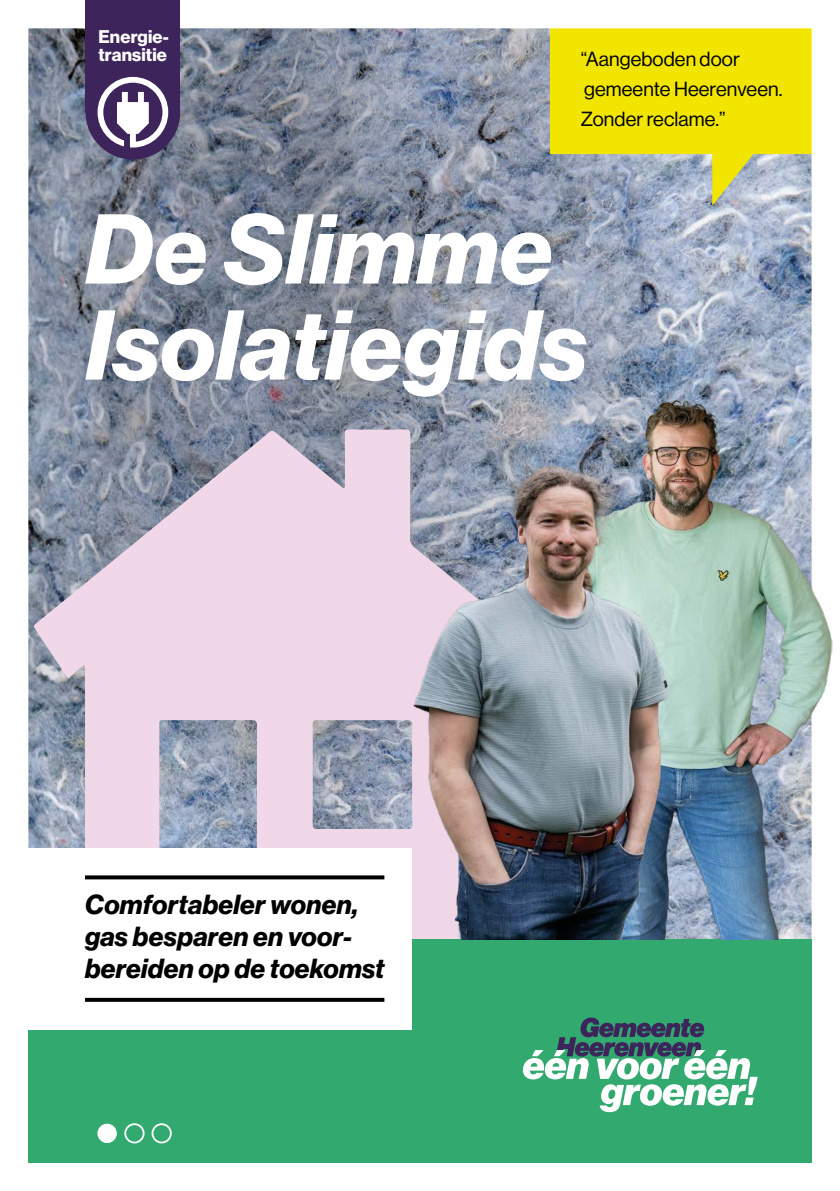
<style>
.page{position:relative;width:840px;height:1191px;background:#fff}
.page>*{position:absolute;margin:0;border:0;box-sizing:border-box;transform-origin:0 0}
.t1{font:italic 700 96.8px/96px "Neue Haas Display";letter-spacing:.01em;color:#fff}
.t2{font:italic 700 27px/32.4px "Neue Haas Display";letter-spacing:.01em;color:#000}
.t3{font:20px/30px "Neue Haas Display";letter-spacing:.005em;color:#000}
.t4{font:700 18px/18px "Neue Haas Display";letter-spacing:.01em;color:#fff}
</style>
<div class="page">
<img style="left:29px;top:29px;width:781px;height:819px">
<div style="left:550px;top:20px;width:269px;height:134px;background:#f2e600"></div>
<svg style="left:34px;top:429px;width:475px;height:510px;background:#c8bdce"></svg>
<svg style="left:711px;top:154px;width:50px;height:52px;background:#cacb79"></svg>
<div style="left:28px;top:939px;width:783px;height:223px;background:#31a96f"></div>
<div style="left:86px;top:0;width:94px;height:112px;background:#3d245a"></div>
<div style="left:86px;top:65px;width:94px;height:94px;background:#3d245a;border-radius:50%"></div>
<svg style="left:97px;top:77px;width:71px;height:70px"></svg>
<div style="left:98px;top:1124px;width:18px;height:18px;background:#fff;border-radius:50%"></div>
<div style="left:97px;top:1123px;width:20px;height:20px;border:1px solid #fff;border-radius:50%"></div>
<div style="left:124px;top:1123px;width:20px;height:20px;border:2px solid #fff;border-radius:50%"></div>
<div style="left:151px;top:1123px;width:21px;height:20px;border:2px solid #fff;border-radius:50%"></div>
<svg style="left:522px;top:1017px;width:235px;height:95px"></svg>
<div style="left:2px;top:848px;width:409px;height:181px;background:#fff"></div>
<svg style="left:85px;top:875px;width:299px;height:4px"></svg>
<svg style="left:85px;top:997px;width:299px;height:4px"></svg>
<img style="left:516px;top:395px;width:316px;height:544px">
<img style="left:413px;top:464px;width:255px;height:475px">
<p class="t4" style="left:98px;top:28px;width:72px">Energie&shy;transitie</p>
<p class="t3" style="left:580px;top:44px;width:203px">“Aangeboden door gemeente Heerenveen.<br>Zonder reclame.”</p>
<h1 class="t1" style="left:85px;top:203px;width:503px">De Slimme<br>Isolatiegids</h1>
<p class="t2" style="left:85px;top:888px;width:301px">Comfortabeler wonen, gas besparen en voor&shy;bereiden op de toekomst</p>
</div>
